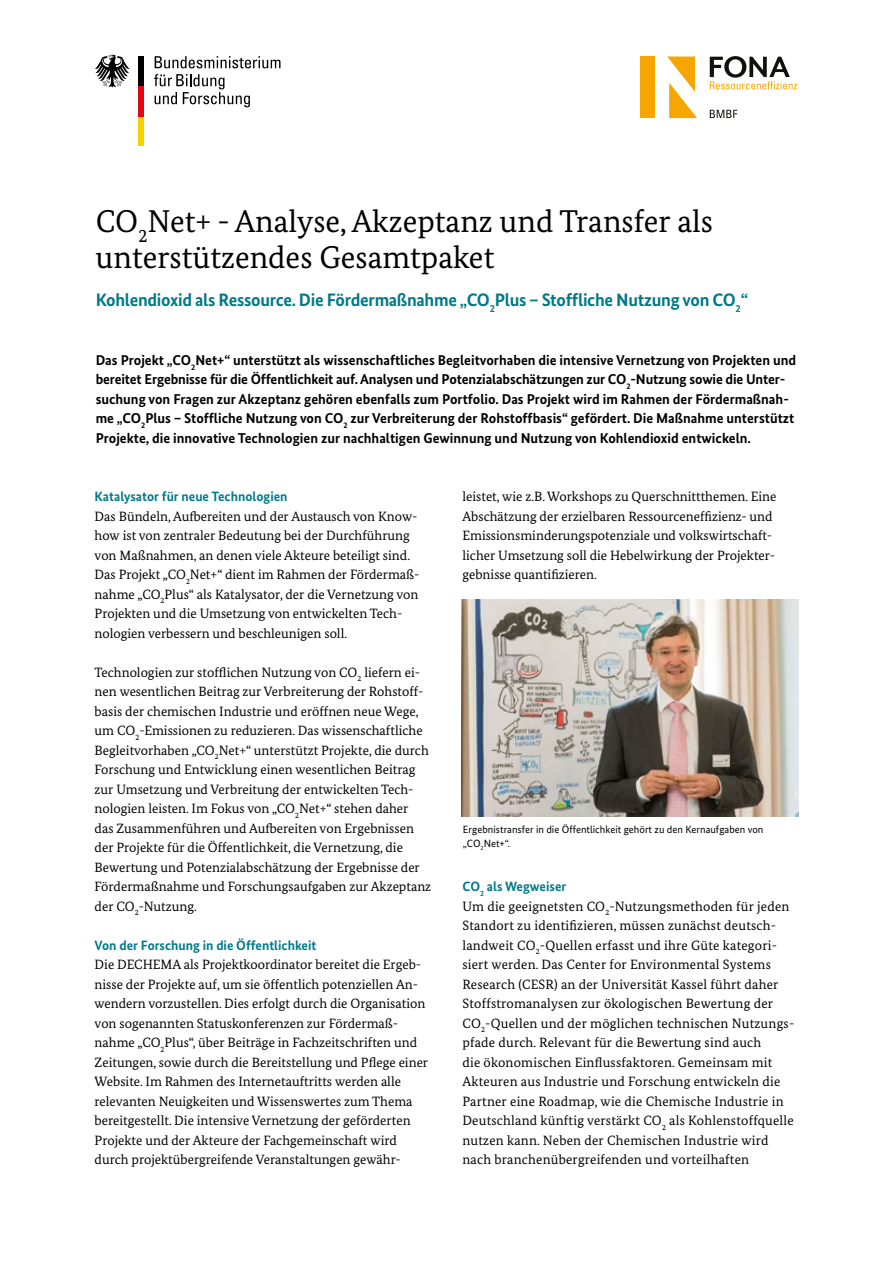
<style>
.page{position:relative;width:893px;height:1263px;background:#fff}
.page>*{position:absolute;margin:0;border:0;box-sizing:border-box;transform-origin:0 0}
.t1{font:31.5px/36px "Bundes Serif";color:#000}
.t2{font:700 18px "Bundes Sans";letter-spacing:-.015em;color:#007987}
.t3{font:700 14.25px/19.5px "Bundes Sans";color:#000}
.t4{font:13.5px/19.5px "Bundes Serif";color:#000}
.t5{font:700 13.5px "Bundes Sans";color:#007987}
.t6{font:10.5px/13.5px "Bundes Sans";color:#000}
</style>
<div class="page">
<div style="left:640px;top:57px;width:14px;height:61px;background:#f7a600"></div>
<svg style="left:667px;top:57px;width:30px;height:61px"></svg>
<svg style="left:710px;top:110px;width:27px;height:8px"></svg>
<svg style="left:710px;top:56px;width:87px;height:33px"></svg>
<svg style="left:154px;top:74px;width:96px;height:33px"></svg>
<svg style="left:155px;top:56px;width:125px;height:12px"></svg>
<div style="left:139px;top:116px;width:5px;height:30px;background:#f8d200"></div>
<div style="left:139px;top:86px;width:5px;height:30px;background:#e30613"></div>
<div style="left:139px;top:56px;width:5px;height:30px;background:#000"></div>
<svg style="left:95px;top:55px;width:35px;height:32px"></svg>
<img style="left:462px;top:599px;width:336px;height:217px">
<h1 class="t1" style="left:96px;top:203px;width:619px">CO<sub>2</sub>Net+ - Analyse, Akzeptanz und Transfer als unterstützendes Gesamtpaket</h1>
<h2 class="t2" style="left:96px;top:289px;width:654px">Kohlendioxid als Ressource. Die Fördermaßnahme „CO<sub>2</sub>Plus – Stoffliche Nutzung von CO<sub>2</sub>“</h2>
<p class="t3" style="left:96px;top:350px;width:702px">Das Projekt „CO<sub>2</sub>Net+“ unterstützt als wissenschaftliches Begleitvorhaben die intensive Vernetzung von Projekten und bereitet Ergebnisse für die Öffentlichkeit auf. Analysen und Potenzialabschätzungen zur CO<sub>2</sub>-Nutzung sowie die Unter&shy;suchung von Fragen zur Akzeptanz gehören ebenfalls zum Portfolio. Das Projekt wird im Rahmen der Fördermaßnah&shy;me „CO<sub>2</sub>Plus – Stoffliche Nutzung von CO<sub>2</sub> zur Verbreiterung der Rohstoffbasis“ gefördert. Die Maßnahme unterstützt Projekte, die innovative Technologien zur nachhaltigen Gewinnung und Nutzung von Kohlendioxid entwickeln.</p>
<p class="t5" style="left:95px;top:488px;width:194px">Katalysator für neue Technologien</p>
<p class="t4" style="left:95px;top:506px;width:326px">Das Bündeln, Aufbereiten und der Austausch von Know&shy;how ist von zentraler Bedeutung bei der Durchführung von Maßnahmen, an denen viele Akteure beteiligt sind.<br>Das Projekt „CO<sub>2</sub>Net+“ dient im Rahmen der Fördermaß&shy;nahme „CO<sub>2</sub>Plus“ als Katalysator, der die Vernetzung von Projekten und die Umsetzung von entwickelten Tech&shy;nologien verbessern und beschleunigen soll.</p>
<p class="t4" style="left:95px;top:662px;width:338px">Technologien zur stofflichen Nutzung von CO<sub>2</sub> liefern ei&shy;nen wesentlichen Beitrag zur Verbreiterung der Rohstoff&shy;basis der chemischen Industrie und eröffnen neue Wege, um CO<sub>2</sub>-Emissionen zu reduzieren. Das wissenschaftliche Begleitvorhaben „CO<sub>2</sub>Net+“ unterstützt Projekte, die durch Forschung und Entwicklung einen wesentlichen Beitrag zur Umsetzung und Verbreitung der entwickelten Tech&shy;nologien leisten. Im Fokus von „CO<sub>2</sub>Net+“ stehen daher<br>das Zusammenführen und Aufbereiten von Ergebnissen der Projekte für die Öffentlichkeit, die Vernetzung, die Bewertung und Potenzialabschätzung der Ergebnisse der Fördermaßnahme und Forschungsaufgaben zur Akzeptanz der CO<sub>2</sub>-Nutzung.</p>
<p class="t5" style="left:95px;top:937px;width:223px">Von der Forschung in die Öffentlichkeit</p>
<p class="t4" style="left:95px;top:955px;width:335px">Die DECHEMA als Projektkoordinator bereitet die Ergeb&shy;nisse der Projekte auf, um sie öffentlich potenziellen An&shy;wendern vorzustellen. Dies erfolgt durch die Organisation von sogenannten Statuskonferenzen zur Fördermaß&shy;nahme „CO<sub>2</sub>Plus“, über Beiträge in Fachzeitschriften und Zeitungen, sowie durch die Bereitstellung und Pflege einer Website. Im Rahmen des Internetauftritts werden alle relevanten Neuigkeiten und Wissenswertes zum Thema bereitgestellt. Die intensive Vernetzung der geförderten Projekte und der Akteure der Fachgemeinschaft wird durch projektübergreifende Veranstaltungen gewähr-</p>
<p class="t4" style="left:462px;top:487px;width:315px">leistet, wie z.B. Workshops zu Querschnittthemen. Eine Abschätzung der erzielbaren Ressourceneffizienz- und Emissionsminderungspotenziale und volkswirtschaft&shy;licher Umsetzung soll die Hebelwirkung der Projekter&shy;gebnisse quantifizieren.</p>
<p class="t6" style="left:463px;top:823px;width:302px">Ergebnistransfer in die Öffentlichkeit gehört zu den Kernaufgaben von „CO<sub>2</sub>Net+“.</p>
<p class="t5" style="left:462px;top:878px;width:105px">CO<sub>2</sub> als Wegweiser</p>
<p class="t4" style="left:462px;top:896px;width:333px">Um die geeignetsten CO<sub>2</sub>-Nutzungsmethoden für jeden Standort zu identifizieren, müssen zunächst deutsch&shy;landweit CO<sub>2</sub>-Quellen erfasst und ihre Güte kategori&shy;siert werden. Das Center for Environmental Systems Research (CESR) an der Universität Kassel führt daher Stoffstromanalysen zur ökologischen Bewertung der CO<sub>2</sub>-Quellen und der möglichen technischen Nutzungs&shy;pfade durch. Relevant für die Bewertung sind auch<br>die ökonomischen Einflussfaktoren. Gemeinsam mit Akteuren aus Industrie und Forschung entwickeln die Partner eine Roadmap, wie die Chemische Industrie in Deutschland künftig verstärkt CO<sub>2</sub> als Kohlenstoffquelle nutzen kann. Neben der Chemischen Industrie wird nach branchenübergreifenden und vorteilhaften</p>
</div>
